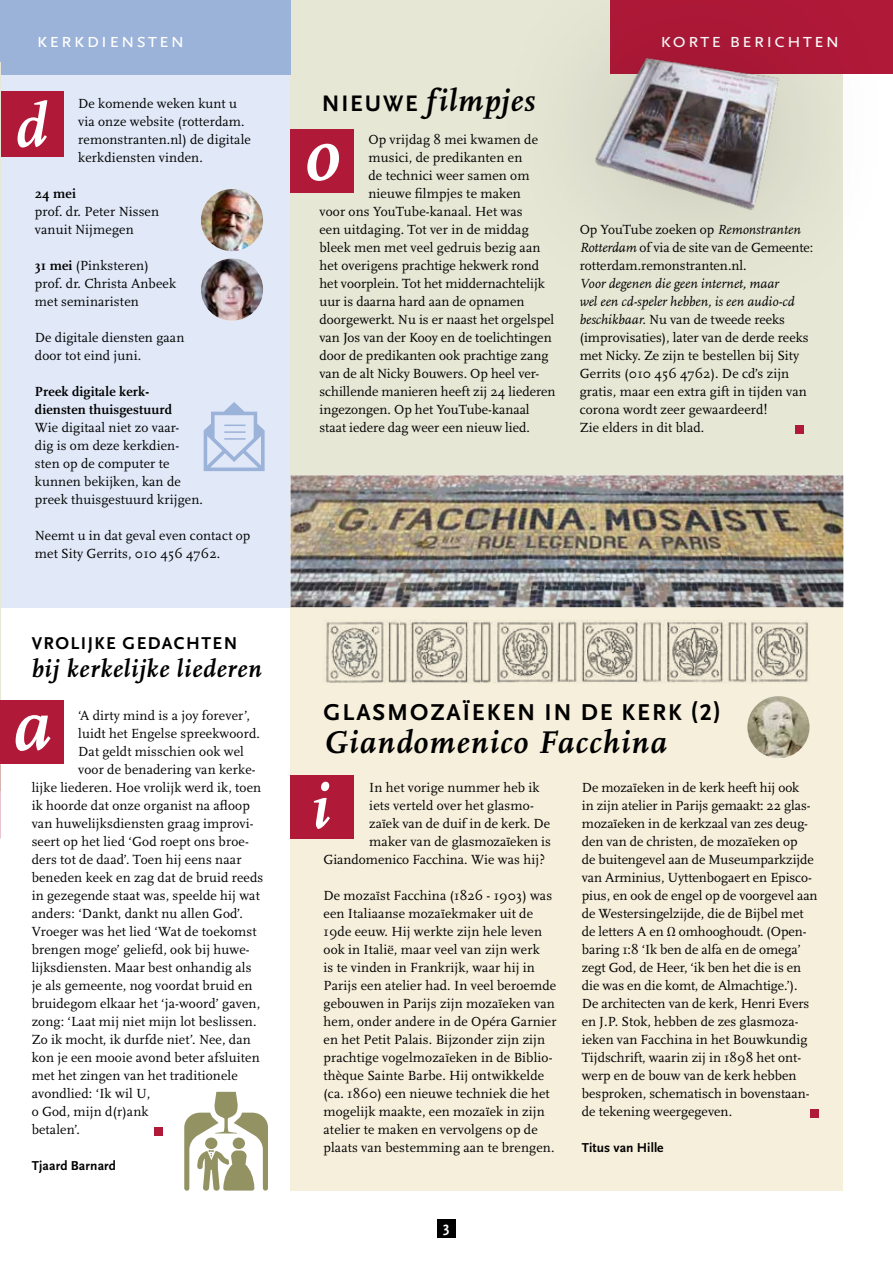
<style>
.page{position:relative;width:893px;height:1263px;background:#fff}
.page>*{position:absolute;margin:0;border:0;box-sizing:border-box;transform-origin:0 0}
.t1{font:italic 700 78px "Scala OT";color:#fff}
.t2{font:italic 700 75px "Scala OT";color:#fff}
.t3{font:italic 700 66px "Scala OT";color:#fff}
.t4{font:italic 700 63px "Scala OT";color:#fff}
.t5{font:italic 700 32.7px "Scala OT";letter-spacing:.04em;color:#000}
.t6{font:italic 700 31.95px "Scala OT";letter-spacing:.04em;color:#000}
.t7{font:italic 700 25.5px "Scala OT";letter-spacing:.04em;color:#000}
.t8{font:700 24px "Scala Sans OT";letter-spacing:.08em;color:#000}
.t9{font:21px "Scala Sans OT";letter-spacing:.08em;color:#fff}
.t10{font:700 17.85px "Scala Sans OT";letter-spacing:.08em;color:#000}
.t11{font:700 15px "Scala Sans OT";color:#fff}
.t12{font:13.8px/18px "Scala OT";letter-spacing:.01em;color:#000}
.t13{font:700 13.8px/18px "Scala OT";letter-spacing:.01em;color:#000}
.t14{font:700 13.5px "Scala Sans OT";letter-spacing:.005em;color:#000}
.s1{font-weight:700}
.s2{font-family:"Scala Sans OT";font-style:normal;font-size:23.4px}
.s3{font-style:italic}
</style>
<div class="page">
<div style="left:0;top:63px;width:291px;height:544px;background:#e1e9f8"></div>
<div style="left:291px;top:471px;width:552px;height:720px;background:#f6efdc"></div>
<div style="left:291px;top:0;width:552px;height:544px;background:#e6e7d5"></div>
<div style="left:0;top:92px;width:63px;height:65px;background:#b11939"></div>
<div style="left:0;top:0;width:291px;height:74px;background:#9bb2d9"></div>
<hr style="left:0;top:63px;width:1px;height:728px;background:#e6e7d5">
<div style="left:437px;top:1219px;width:19px;height:19px;background:#000"></div>
<div style="left:290px;top:129px;width:64px;height:64px;background:#b11939"></div>
<div style="left:475px;top:0;width:418px;height:333px;background:#000;opacity:.2"></div>
<img style="left:576px;top:44px;width:233px;height:178px">
<img style="left:201px;top:189px;width:62px;height:62px;border-radius:31px">
<img style="left:201px;top:259px;width:62px;height:62px;border-radius:31px">
<svg style="left:204px;top:402px;width:61px;height:69px"></svg>
<hr style="left:224px;top:431px;width:22px;height:2px;background:#9bb2d9">
<hr style="left:224px;top:438px;width:22px;height:2px;background:#9bb2d9">
<div style="left:795px;top:425px;width:9px;height:9px;background:#b11939"></div>
<div style="left:0;top:700px;width:63px;height:64px;background:#b11939"></div>
<div style="left:154px;top:1127px;width:9px;height:9px;background:#b11939"></div>
<svg style="left:184px;top:1092px;width:84px;height:99px"></svg>
<div style="left:810px;top:1109px;width:9px;height:9px;background:#b11939"></div>
<img style="left:291px;top:475px;width:552px;height:132px">
<div style="left:291px;top:775px;width:63px;height:64px;background:#b11939"></div>
<img style="left:747px;top:696px;width:62px;height:62px;border-radius:31px">
<img style="left:325px;top:620px;width:484px;height:63px">
<h3 class="t9" style="left:36px;top:29px;width:150px">kerkdiensten</h3>
<h3 class="t9" style="left:660px;top:29px;width:181px">korte berichten</h3>
<h3 class="t4" style="left:15px;top:91px;width:32px">d</h3>
<p class="t12" style="left:78px;top:95px;width:174px">De komende weken kunt u via onze website (rotterdam. remonstranten.nl) de digitale kerkdiensten vinden.</p>
<p class="t13" style="left:35px;top:185px;width:43px">24 mei</p>
<p class="t12" style="left:35px;top:203px;width:126px">prof. dr. Peter Nissen vanuit Nijmegen</p>
<p class="t12" style="left:35px;top:257px;width:143px"><span class="s1">31 mei</span> (Pinksteren) prof. dr. Christa Anbeek met seminaristen</p>
<p class="t12" style="left:35px;top:329px;width:151px">De digitale diensten gaan door tot eind juni.</p>
<p class="t13" style="left:35px;top:383px;width:139px">Preek digitale kerk&shy;diensten thuisgestuurd</p>
<p class="t12" style="left:35px;top:419px;width:170px">Wie digitaal niet zo vaar-<br>dig is om deze kerkdien&shy;sten op de computer te kunnen bekijken, kan de preek thuisgestuurd krijgen.</p>
<p class="t12" style="left:35px;top:527px;width:217px">Neemt u in dat geval even contact op met Sity Gerrits, 010 456 4762.</p>
<p class="t10" style="left:32px;top:633px;width:207px">VROLIJKE GEDACHTEN</p>
<h3 class="t7" style="left:32px;top:655px;width:232px">bij kerkelijke liederen</h3>
<h2 class="t2" style="left:13px;top:684px;width:39px">a</h2>
<p class="t12" style="left:78px;top:707px;width:173px">‘A dirty mind is a joy forever’,</p>
<p class="t12" style="left:78px;top:725px;width:183px">luidt het Engelse spreekwoord.</p>
<p class="t12" style="left:78px;top:743px;width:167px">Dat geldt misschien ook wel</p>
<p class="t12" style="left:78px;top:761px;width:179px">voor de benadering van kerke-</p>
<p class="t12" style="left:32px;top:779px;width:231px">lijke liederen. Hoe vrolijk werd ik, toen</p>
<p class="t12" style="left:32px;top:797px;width:220px">ik hoorde dat onze organist na afloop</p>
<p class="t12" style="left:32px;top:815px;width:223px">van huwelijksdiensten graag improvi-</p>
<p class="t12" style="left:32px;top:833px;width:219px">seert op het lied ‘God roept ons broe-</p>
<p class="t12" style="left:32px;top:851px;width:211px">ders tot de daad’. Toen hij eens naar</p>
<p class="t12" style="left:32px;top:869px;width:233px">beneden keek en zag dat de bruid reeds</p>
<p class="t12" style="left:32px;top:887px;width:230px">in gezegende staat was, speelde hij wat</p>
<p class="t12" style="left:32px;top:905px;width:213px">anders: ‘Dankt, dankt nu allen God’.</p>
<p class="t12" style="left:32px;top:923px;width:226px">Vroeger was het lied ‘Wat de toekomst</p>
<p class="t12" style="left:32px;top:941px;width:219px">brengen moge’ geliefd, ook bij huwe-</p>
<p class="t12" style="left:32px;top:959px;width:221px">lijksdiensten. Maar best onhandig als</p>
<p class="t12" style="left:32px;top:977px;width:222px">je als gemeente, nog voordat bruid en</p>
<p class="t12" style="left:32px;top:995px;width:230px">bruidegom elkaar het ‘ja-woord’ gaven,</p>
<p class="t12" style="left:32px;top:1013px;width:226px">zong: ‘Laat mij niet mijn lot beslissen.</p>
<p class="t12" style="left:32px;top:1031px;width:221px">Zo ik mocht, ik durfde niet’. Nee, dan</p>
<p class="t12" style="left:32px;top:1049px;width:230px">kon je een mooie avond beter afsluiten</p>
<p class="t12" style="left:32px;top:1067px;width:208px">met het zingen van het traditionele</p>
<p class="t12" style="left:32px;top:1085px;width:120px">avondlied: ‘Ik wil U,</p>
<p class="t12" style="left:32px;top:1103px;width:118px">o God, mijn d(r)ank</p>
<p class="t12" style="left:32px;top:1121px;width:50px">betalen’.</p>
<p class="t14" style="left:32px;top:1158px;width:86px">Tjaard Barnard</p>
<h3 class="t6" style="left:322px;top:83px;width:214px"><span class="s2">NIEUWE</span> filmpjes</h3>
<p class="t12" style="left:368px;top:131px;width:171px">Op vrijdag 8 mei kwamen de</p>
<p class="t12" style="left:368px;top:149px;width:155px">musici, de predikanten en</p>
<p class="t12" style="left:368px;top:167px;width:163px">de technici weer samen om</p>
<p class="t12" style="left:368px;top:185px;width:154px">nieuwe filmpjes te maken</p>
<p class="t12" style="left:319px;top:203px;width:205px">voor ons YouTube-kanaal. Het was</p>
<p class="t12" style="left:319px;top:221px;width:211px">een uitdaging. Tot ver in de middag</p>
<p class="t12" style="left:319px;top:239px;width:223px">bleek men met veel gedruis bezig aan</p>
<p class="t12" style="left:319px;top:257px;width:221px">het overigens prachtige hekwerk rond</p>
<p class="t12" style="left:319px;top:275px;width:227px">het voorplein. Tot het middernachtelijk</p>
<p class="t12" style="left:319px;top:293px;width:207px">uur is daarna hard aan de opnamen</p>
<p class="t12" style="left:319px;top:311px;width:236px">doorgewerkt. Nu is er naast het orgelspel</p>
<p class="t12" style="left:319px;top:329px;width:234px">van Jos van der Kooy en de toelichtingen</p>
<p class="t12" style="left:319px;top:347px;width:230px">door de predikanten ook prachtige zang</p>
<p class="t12" style="left:319px;top:365px;width:221px">van de alt Nicky Bouwers. Op heel ver-</p>
<p class="t12" style="left:319px;top:383px;width:238px">schillende manieren heeft zij 24 liederen</p>
<p class="t12" style="left:319px;top:401px;width:212px">ingezongen. Op het YouTube-kanaal</p>
<p class="t12" style="left:319px;top:419px;width:212px">staat iedere dag weer een nieuw lied.</p>
<h1 class="t1" style="left:306px;top:111px;width:36px">o</h1>
<p class="t12" style="left:580px;top:221px;width:235px">Op YouTube zoeken op <span class="s3">Remonstranten<br>Rotterdam</span> of via de site van de Gemeente: rotterdam.remonstranten.nl.</p>
<p class="t12" style="left:580px;top:275px;width:230px"><span class="s3">Voor degenen die geen internet, maar<br>wel een cd-speler hebben, is een audio-cd beschikbaar.</span> Nu van de tweede reeks (improvisaties), later van de derde reeks met Nicky. Ze zijn te bestellen bij Sity Gerrits (010 456 4762). De cd’s zijn gratis, maar een extra gift in tijden van corona wordt zeer gewaardeerd!<br>Zie elders in dit blad.</p>
<h3 class="t8" style="left:324px;top:699px;width:399px">GLASMOZAÏEKEN IN DE KERK (2)</h3>
<h3 class="t5" style="left:324px;top:724px;width:345px">Giandomenico Facchina</h3>
<h3 class="t3" style="left:312px;top:770px;width:20px">i</h3>
<p class="t12" style="left:369px;top:779px;width:172px">In het vorige nummer heb ik</p>
<p class="t12" style="left:369px;top:797px;width:166px">iets verteld over het glasmo-</p>
<p class="t12" style="left:369px;top:815px;width:182px">zaïek van de duif in de kerk. De</p>
<p class="t12" style="left:369px;top:833px;width:183px">maker van de glasmozaïeken is</p>
<p class="t12" style="left:324px;top:851px;width:223px">Giandomenico Facchina. Wie was hij?</p>
<p class="t12" style="left:324px;top:887px;width:235px">De mozaïst Facchina (1826 - 1903) was een Italiaanse mozaïekmaker uit de 19de eeuw. Hij werkte zijn hele leven ook in Italië, maar veel van zijn werk<br>is te vinden in Frankrijk, waar hij in Parijs een atelier had. In veel beroemde gebouwen in Parijs zijn mozaïeken van hem, onder andere in de Opéra Garnier en het Petit Palais. Bijzonder zijn zijn prachtige vogelmozaïeken in de Biblio&shy;thèque Sainte Barbe. Hij ontwikkelde (ca. 1860) een nieuwe techniek die het mogelijk maakte, een mozaïek in zijn atelier te maken en vervolgens op de plaats van bestemming aan te brengen.</p>
<p class="t12" style="left:582px;top:779px;width:237px">De mozaïeken in de kerk heeft hij ook<br>in zijn atelier in Parijs gemaakt: 22 glas&shy;mozaïeken in de kerkzaal van zes deug&shy;den van de christen, de mozaïeken op<br>de buitengevel aan de Museumparkzijde van Arminius, Uyttenbogaert en Episco&shy;pius, en ook de engel op de voorgevel aan de Westersingelzijde, die de Bijbel met de letters A en Ω omhooghoudt. (Open&shy;baring 1:8 ‘Ik ben de alfa en de omega’ zegt God, de Heer, ‘ik ben het die is en die was en die komt, de Almachtige.’).<br>De architecten van de kerk, Henri Evers en J.P. Stok, hebben de zes glasmoza&shy;ïeken van Facchina in het Bouwkundig Tijdschrift, waarin zij in 1898 het ont&shy;werp en de bouw van de kerk hebben besproken, schematisch in bovenstaan&shy;de tekening weergegeven.</p>
<p class="t14" style="left:582px;top:1140px;width:83px">Titus van Hille</p>
<p class="t11" style="left:443px;top:1218px;width:8px">3</p>
</div>
